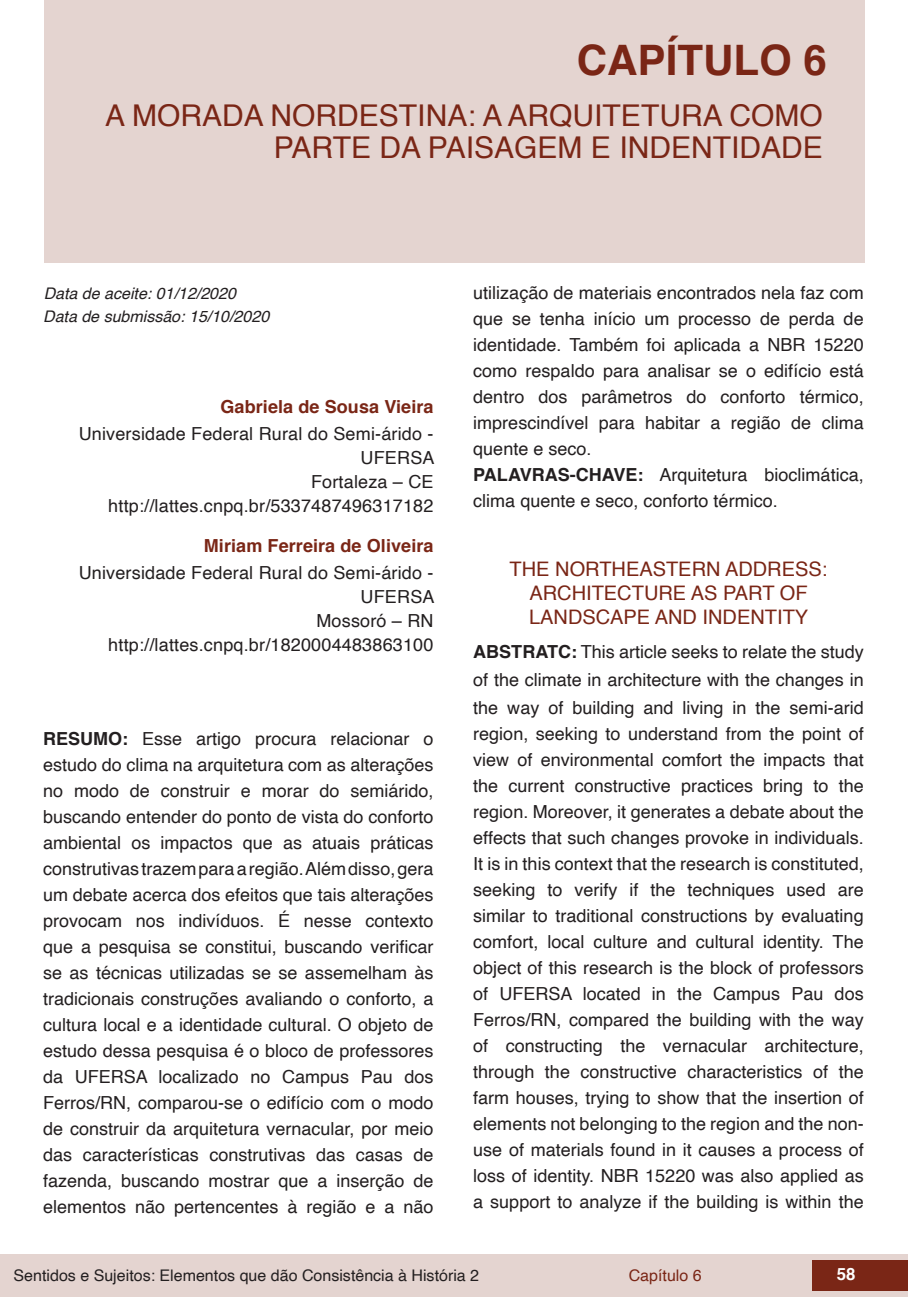
<style>
.page{position:relative;width:908px;height:1304px;background:#fff}
.page>*{position:absolute;margin:0;border:0;box-sizing:border-box;transform-origin:0 0}
.capítulos{font:700 42px "Helvetica";color:#7a2616}
.nome_artigos{font:30px/32px "Helvetica";color:#7a2616;text-align:right}
.título_Inglês{font:20px/24px "Helvetica";color:#7a2616;text-align:center}
.Resumos_e_PC_TXT{font:18px/26px "Helvetica";color:#231f20;text-align:justify}
.info_autores{font:18px/24px "Helvetica";letter-spacing:.01em;color:#231f20;text-align:right}
.nome_autores{font:700 18px "Helvetica";letter-spacing:.005em;color:#7a2616}
.t1{font:700 16.8px "Helvetica";color:#fff}
.t2{font:16px "Helvetica";color:#231f20}
.data{font:italic 16px "Helvetica";color:#231f20}
.t3{font:16px "Helvetica";color:#7a2616}
.s1{font-weight:700}
</style>
<div class="page">
<div style="left:0;top:1254px;width:906px;height:43px;background:#e4d4d0"></div>
<div style="left:812px;top:1261px;width:95px;height:30px;background:#7a2616"></div>
<div style="left:44px;top:0;width:819px;height:263px;background:#e4d4d0"></div>
<p class="capítulos" style="left:576px;top:26px;width:251px">CAPÍTULO 6</p>
<p class="nome_artigos" style="left:105px;top:101px;width:718px">A MORADA NORDESTINA: A ARQUITETURA COMO<br>PARTE DA PAISAGEM E INDENTIDADE</p>
<p class="data" style="left:44px;top:280px;width:194px">Data de aceite: 01/12/2020</p>
<p class="data" style="left:43px;top:304px;width:227px">Data de submissão: 15/10/2020</p>
<p class="nome_autores" style="left:220px;top:392px;width:214px">Gabriela de Sousa Vieira</p>
<p class="info_autores" style="left:79px;top:423px;width:357px">Universidade Federal Rural do Semi-árido -<br>UFERSA</p>
<p class="info_autores" style="left:311px;top:471px;width:124px">Fortaleza – CE</p>
<p class="info_autores" style="left:108px;top:495px;width:326px">http://lattes.cnpq.br/5337487496317182</p>
<p class="nome_autores" style="left:204px;top:531px;width:231px">Miriam Ferreira de Oliveira</p>
<p class="info_autores" style="left:79px;top:561px;width:357px">Universidade Federal Rural do Semi-árido -<br>UFERSA</p>
<p class="info_autores" style="left:316px;top:609px;width:118px">Mossoró – RN</p>
<p class="info_autores" style="left:108px;top:633px;width:326px">http://lattes.cnpq.br/1820004483863100</p>
<p class="Resumos_e_PC_TXT" style="left:43px;top:726px;width:392px"><span class="s1">RESUMO:</span> Esse artigo procura relacionar o estudo do clima na arquitetura com as alterações no modo de construir e morar do semiárido, buscando entender do ponto de vista do conforto ambiental os impactos que as atuais práticas construtivas trazem para a região. Além disso, gera um debate acerca dos efeitos que tais alterações provocam nos indivíduos. É nesse contexto que a pesquisa se constitui, buscando verificar se as técnicas utilizadas se se assemelham às tradicionais construções avaliando o conforto, a cultura local e a identidade cultural. O objeto de estudo dessa pesquisa é o bloco de professores da UFERSA localizado no Campus Pau dos Ferros/RN, comparou-se o edifício com o modo de construir da arquitetura vernacular, por meio das características construtivas das casas de fazenda, buscando mostrar que a inserção de elementos não pertencentes à região e a não</p>
<p class="Resumos_e_PC_TXT" style="left:473px;top:280px;width:392px">utilização de materiais encontrados nela faz com que se tenha início um processo de perda de identidade. Também foi aplicada a NBR 15220 como respaldo para analisar se o edifício está dentro dos parâmetros do conforto térmico, imprescindível para habitar a região de clima quente e seco.</p>
<p class="Resumos_e_PC_TXT" style="left:473px;top:462px;width:392px"><span class="s1">PALAVRAS-CHAVE:</span> Arquitetura bioclimática, clima quente e seco, conforto térmico.</p>
<p class="título_Inglês" style="left:509px;top:558px;width:319px">THE NORTHEASTERN ADDRESS:<br>ARCHITECTURE AS PART OF<br>LANDSCAPE AND INDENTITY</p>
<p class="Resumos_e_PC_TXT" style="left:473px;top:638px;width:392px;line-height:28px"><span class="s1">ABSTRATC:</span> This article seeks to relate the study of the climate in architecture with the changes in the way of building and living in the semi-arid</p>
<p class="Resumos_e_PC_TXT" style="left:473px;top:721px;width:392px">region, seeking to understand from the point of view of environmental comfort the impacts that the current constructive practices bring to the region. Moreover, it generates a debate about the effects that such changes provoke in individuals.<br>It is in this context that the research is constituted, seeking to verify if the techniques used are similar to traditional constructions by evaluating comfort, local culture and cultural identity. The object of this research is the block of professors of UFERSA located in the Campus Pau dos Ferros/RN, compared the building with the way of constructing the vernacular architecture, through the constructive characteristics of the farm houses, trying to show that the insertion of elements not belonging to the region and the non&shy;use of materials found in it causes a process of loss of identity. NBR 15220 was also applied as a support to analyze if the building is within the</p>
<p class="t2" style="left:14px;top:1263px;width:467px">Sentidos e Sujeitos: Elementos que dão Consistência à História 2</p>
<p class="t3" style="left:628px;top:1263px;width:74px">Capítulo 6</p>
<p class="t1" style="left:836px;top:1261px;width:20px">58</p>
</div>
